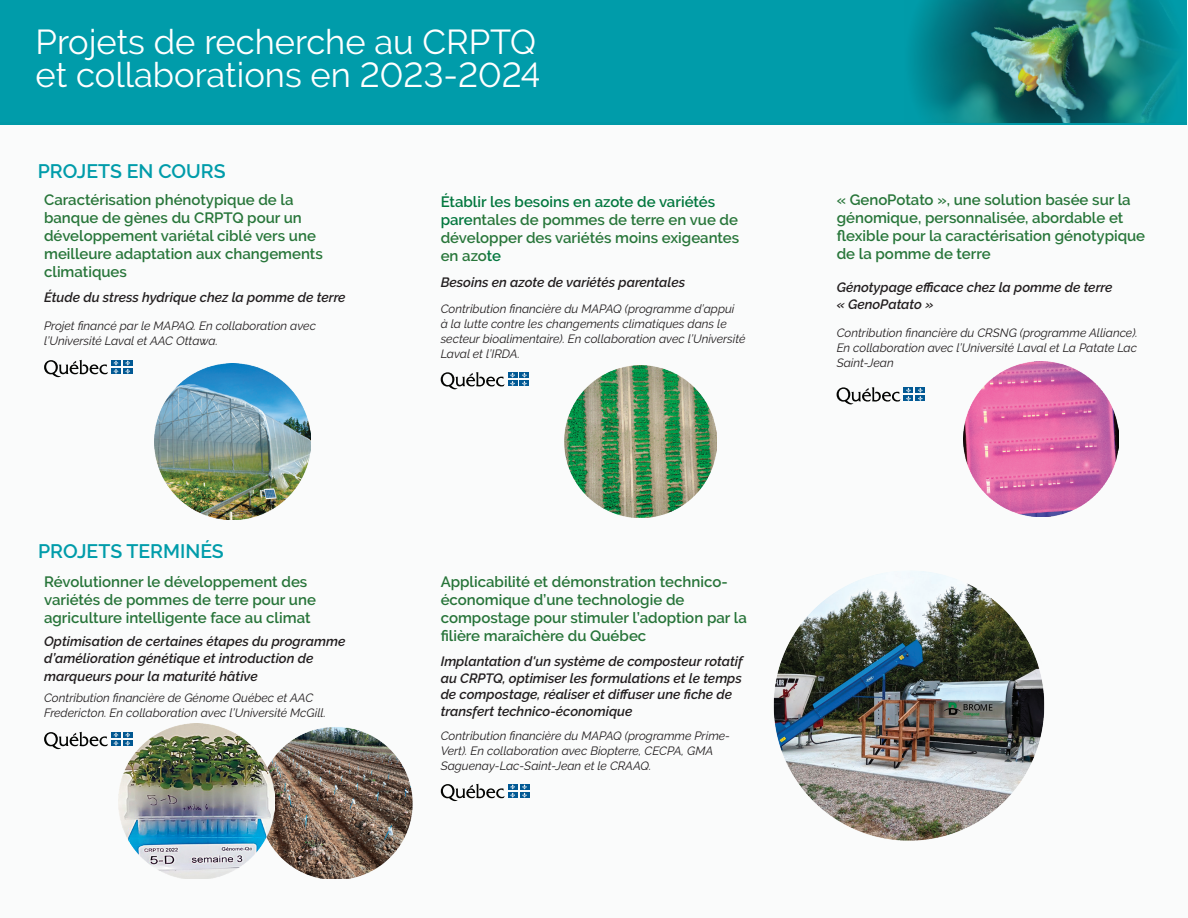
<style>
.page{position:relative;width:1188px;height:918px;background:#fff}
.page>*{position:absolute;margin:0;border:0;box-sizing:border-box;transform-origin:0 0}
.t1{font:34.5px/33px "Raleway";color:#fff}
.t2{font:600 19.5px "Raleway";color:#009caa}
.t3{font:600 15px/18px "Raleway";color:#28763a}
.t4{font:italic 600 13.5px/16.5px "Raleway";color:#231f20}
.t5{font:italic 12px/15px "Raleway";color:#231f20}
.s1{color:#02773e}
</style>
<div class="page">
<div style="left:0;top:0;width:1186px;height:125px;background:#009caa"></div>
<img style="left:913px;top:0;width:264px;height:122px">
<div style="left:0;top:123px;width:1188px;height:795px;background:#fafbfb"></div>
<svg style="left:44px;top:360px;width:64px;height:17px"></svg>
<svg style="left:111px;top:360px;width:10px;height:6px"></svg>
<div style="left:123px;top:360px;width:9px;height:6px;background:#015994"></div>
<div style="left:111px;top:368px;width:10px;height:6px;background:#015994"></div>
<svg style="left:114px;top:360px;width:4px;height:14px"></svg>
<div style="left:123px;top:368px;width:9px;height:6px;background:#015994"></div>
<svg style="left:125px;top:360px;width:5px;height:14px"></svg>
<div style="left:508px;top:372px;width:9px;height:6px;background:#015994"></div>
<div style="left:520px;top:372px;width:9px;height:6px;background:#015994"></div>
<div style="left:508px;top:381px;width:9px;height:5px;background:#015994"></div>
<svg style="left:441px;top:372px;width:74px;height:18px"></svg>
<div style="left:520px;top:381px;width:9px;height:5px;background:#015994"></div>
<svg style="left:522px;top:373px;width:5px;height:13px"></svg>
<div style="left:508px;top:784px;width:9px;height:6px;background:#015994"></div>
<div style="left:520px;top:784px;width:9px;height:6px;background:#015994"></div>
<div style="left:508px;top:792px;width:9px;height:6px;background:#015994"></div>
<svg style="left:441px;top:784px;width:74px;height:17px"></svg>
<div style="left:520px;top:792px;width:9px;height:6px;background:#015994"></div>
<svg style="left:522px;top:784px;width:5px;height:14px"></svg>
<img style="left:154px;top:363px;width:156px;height:156px">
<img style="left:564px;top:365px;width:153px;height:153px">
<img style="left:963px;top:361px;width:155px;height:156px">
<img style="left:773px;top:571px;width:272px;height:270px">
<img style="left:274px;top:727px;width:139px;height:151px">
<img style="left:118px;top:723px;width:156px;height:155px">
<div style="left:904px;top:387px;width:9px;height:6px;background:#015994"></div>
<div style="left:916px;top:387px;width:9px;height:6px;background:#015994"></div>
<div style="left:904px;top:396px;width:9px;height:5px;background:#015994"></div>
<svg style="left:837px;top:387px;width:74px;height:18px"></svg>
<div style="left:916px;top:396px;width:9px;height:5px;background:#015994"></div>
<svg style="left:918px;top:388px;width:5px;height:13px"></svg>
<h1 class="t1" style="left:36px;top:25px;width:506px">Projets de recherche au CRPTQ et collaborations en 2023-2024</h1>
<h2 class="t2" style="left:38px;top:160px;width:189px">PROJETS EN COURS</h2>
<p class="t3" style="left:44px;top:191px;width:280px">Caractérisation phénotypique de la banque de gènes du CRPTQ pour un développement variétal ciblé vers une meilleure adaptation aux changements climatiques</p>
<p class="t4" style="left:44px;top:289px;width:303px">Étude du stress hydrique chez la pomme de terre</p>
<p class="t5" style="left:44px;top:319px;width:273px">Projet financé par le MAPAQ. En collaboration avec l’Université Laval et AAC Ottawa.</p>
<h2 class="t2" style="left:38px;top:540px;width:187px">PROJETS TERMINÉS</h2>
<p class="t3" style="left:44px;top:573px;width:273px">Révolutionner le développement des variétés de pommes de terre pour une agriculture intelligente face au climat</p>
<p class="t4" style="left:44px;top:633px;width:303px">Optimisation de certaines étapes du programme d’amélioration génétique et introduction de</p>
<p class="t4" style="left:44px;top:668px;width:215px">marqueurs pour la maturité hâtive</p>
<p class="t5" style="left:44px;top:691px;width:283px">Contribution financière de Génome Québec et AAC<br>Fredericton. En collaboration avec l’Université McGill.</p>
<p class="t3" style="left:441px;top:193px;width:300px"><span class="s1">Établir les besoins en azote de variétés pare</span>ntales de pommes de terre en vue de développer des variétés moins exigeantes en azo<span class="s1">te</span></p>
<p class="t4" style="left:441px;top:274px;width:246px">Besoins en azote de variétés parentales</p>
<p class="t5" style="left:441px;top:301px;width:306px">Contribution financière du MAPAQ (programme d’appui<br>à la lutte contre les changements climatiques dans le secteur bioalimentaire). En collaboration avec l’Université Laval et l’IRDA.</p>
<p class="t3" style="left:441px;top:573px;width:308px">Applicabilité et démonstration technico&shy;économique d’une technologie de compostage pour stimuler l’adoption par la filière maraîchère du Québec</p>
<p class="t4" style="left:441px;top:653px;width:304px">Implantation d'un système de composteur rotatif au CRPTQ, optimiser les formulations et le temps de compostage, réaliser et diffuser une fiche de transfert technico-économique</p>
<p class="t5" style="left:441px;top:728px;width:291px">Contribution financière du MAPAQ (programme Prime-<br>Vert). En collaboration avec Biopterre, CECPA, GMA<br>Saguenay-Lac-Saint-Jean et le CRAAQ.</p>
<p class="t3" style="left:837px;top:191px;width:310px">« GenoPotato », une solution basée sur la génomique, personnalisée, abordable et flexible pour la caractérisation génotypique de la pomme de terre</p>
<p class="t4" style="left:837px;top:279px;width:277px">Génotypage efficace chez la pomme de terre « GenoPatato »</p>
<p class="t5" style="left:837px;top:325px;width:303px;text-align:justify">Contribution financière du CRSNG (programme Alliance).<br>En collaboration avec l’Université Laval et La Patate Lac Saint-Jean</p>
</div>
